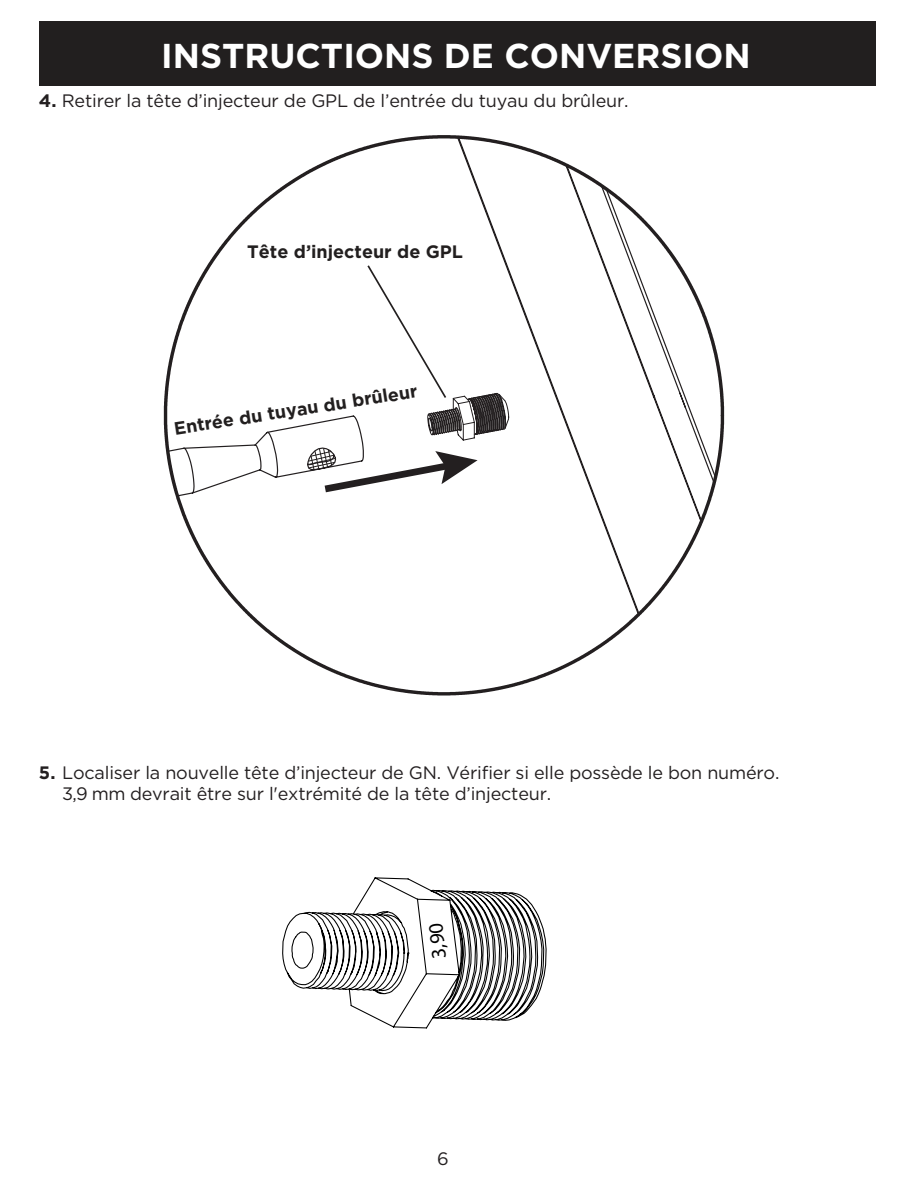
<style>
.page{position:relative;width:918px;height:1188px;background:#fff}
.page>*{position:absolute;margin:0;border:0;box-sizing:border-box;transform-origin:0 0}
.t1{font:700 34.5px "Gotham";color:#fff}
.t2{font:20.85px "Myriad Pro";color:#000}
.t3{font:18px/21.6px "Gotham";letter-spacing:-.01em;color:#231f20}
.t4{font:700 18px "Gotham";color:#221f1f}
.s1{font-weight:700}
</style>
<div class="page">
<div style="left:39px;top:21px;width:836px;height:65px;background:#221f1f"></div>
<svg style="left:163px;top:135px;width:562px;height:561px"></svg>
<svg style="left:166px;top:136px;width:551px;height:480px"></svg>
<svg style="left:307px;top:447px;width:171px;height:50px"></svg>
<svg style="left:366px;top:263px;width:144px;height:178px"></svg>
<svg style="left:282px;top:877px;width:265px;height:152px"></svg>
<h1 class="t1" style="left:161px;top:33px;width:591px">INSTRUCTIONS DE CONVERSION</h1>
<p class="t3" style="left:39px;top:89px;width:591px"><span class="s1">4.</span> Retirer la tête d’injecteur de GPL de l’entrée du tuyau du brûleur.</p>
<p class="t4" style="left:247px;top:240px;width:217px">Tête d’injecteur de GPL</p>
<p class="t4" style="left:172px;top:417px;width:248px;rotate:-9deg">Entrée du tuyau du brûleur</p>
<p class="t3" style="left:62px;top:761px;width:719px;text-indent:-23px"><span class="s1">5.</span> Localiser la nouvelle tête d’injecteur de GN. Vérifier si elle possède le bon numéro.<br>3,9 mm devrait être sur l'extrémité de la tête d’injecteur.</p>
<p class="t2" style="left:427px;top:960px;width:38px;rotate:-96deg">3,90</p>
<p class="t3" style="left:437px;top:1148px;width:13px">6</p>
</div>
